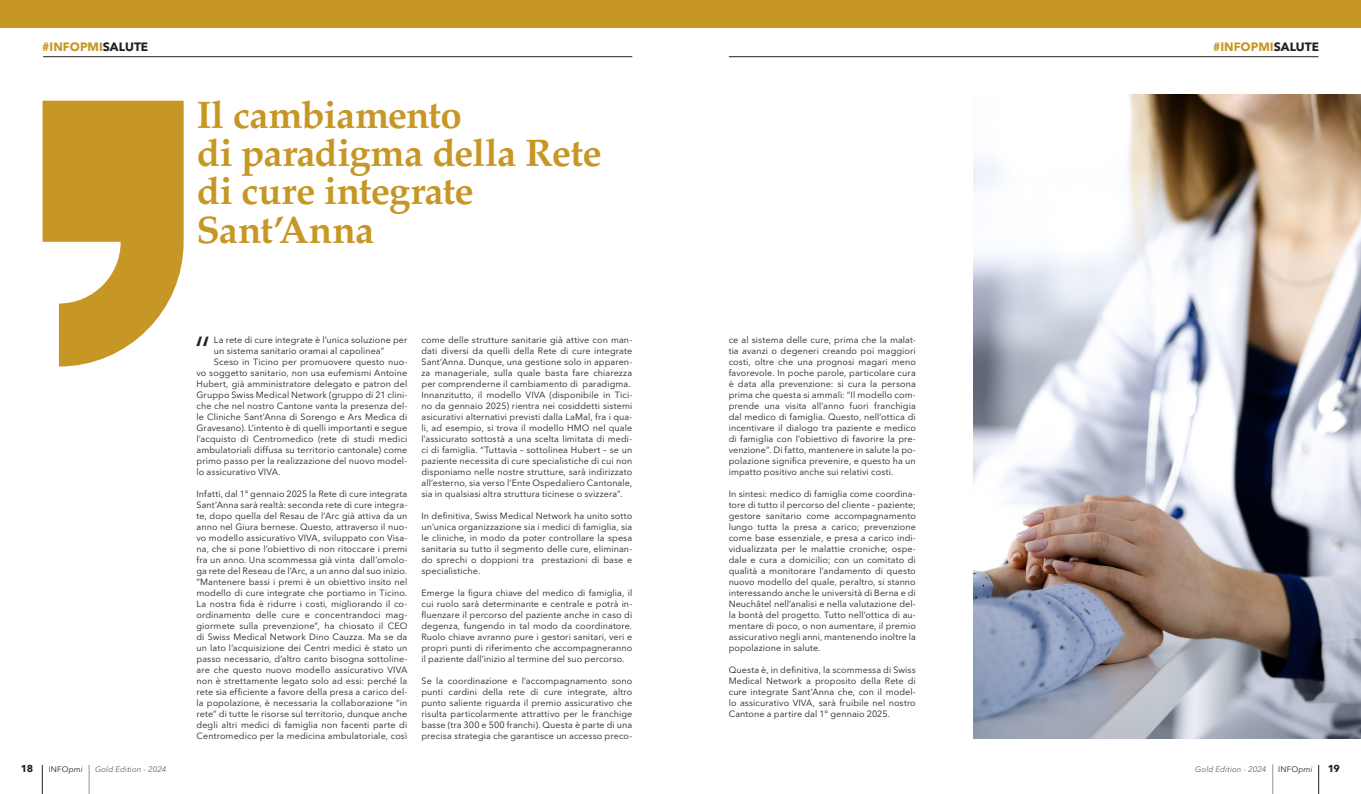
<style>
.page{position:relative;width:1361px;height:794px;background:#fff}
.page>*{position:absolute;margin:0;border:0;box-sizing:border-box;transform-origin:0 0}
.Testo___capolettera{font:40.1px "Avenir Next LT Pro";color:#231f20}
.t1{font:700 38.4px "Palatino";letter-spacing:-.02em;color:#c79725}
.Hashtag-Sinistra{font:700 12px "Avenir Next LT Pro";color:#c79725}
.Hashtag-destra{font:700 12px "Avenir Next LT Pro";color:#c79725}
.t2{font:700 10px "Avenir Next LT Pro";color:#231f20}
.Testo{font:9px/11px "Avenir Next LT Pro";letter-spacing:.01em;color:#231f20;text-align:justify}
.Testo___capolettera-2{font:9px/11px "Avenir Next LT Pro";letter-spacing:.01em;color:#231f20}
.t3{font:italic 8px "Avenir Next LT Pro";letter-spacing:.01em;color:#636366}
.t4{font:8px "Avenir Next LT Pro";letter-spacing:.02em;color:#231f20}
.s1{color:#231f20}
.s2{font-style:italic}
</style>
<div class="page">
<svg style="left:42px;top:765px;width:1px;height:29px"></svg>
<svg style="left:89px;top:765px;width:1px;height:29px"></svg>
<hr style="left:1272px;top:764px;width:1px;height:30px;background:#939598">
<svg style="left:1318px;top:765px;width:1px;height:29px"></svg>
<div style="left:0;top:0;width:1361px;height:28px;background:#c79725"></div>
<hr style="left:43px;top:56px;width:589px;height:1px;background:#231f20">
<svg style="left:43px;top:101px;width:141px;height:265px"></svg>
<img style="left:973px;top:94px;width:388px;height:644px">
<hr style="left:729px;top:56px;width:589px;height:1px;background:#231f20">
<p class="Hashtag-Sinistra" style="left:42px;top:39px;width:107px">#INFOPMI<span class="s1">SALUTE</span></p>
<p class="t1" style="left:196px;top:82px;width:267px">Il cambiamento</p>
<p class="t1" style="left:196px;top:120px;width:407px">di paradigma della Rete</p>
<p class="t1" style="left:196px;top:159px;width:279px">di cure integrate</p>
<p class="t1" style="left:196px;top:197px;width:179px">Sant’Anna</p>
<p class="Testo___capolettera" style="left:195px;top:327px;width:17px">“</p>
<p class="Testo___capolettera-2" style="left:214px;top:334px;width:195px">La rete di cure integrate è l’unica soluzione per un sistema sanitario oramai al capolinea”</p>
<p class="Testo" style="left:196px;top:356px;width:212px;text-indent:17px">Sceso in Ticino per promuovere questo nuo&shy;vo soggetto sanitario, non usa eufemismi Antoine Hubert, già amministratore delegato e patron del Gruppo Swiss Medical Network (gruppo di 21 clini&shy;che che nel nostro Cantone vanta la presenza del&shy;le Cliniche Sant’Anna di Sorengo e Ars Medica di Gravesano). L’intento è di quelli importanti e segue l’acquisto di Centromedico (rete di studi medici ambulatoriali diffusa su territorio cantonale) come primo passo per la realizzazione del nuovo model&shy;lo assicurativo VIVA.</p>
<p class="Testo" style="left:196px;top:488px;width:212px">Infatti, dal 1° gennaio 2025 la Rete di cure integrata Sant’Anna sarà realtà: seconda rete di cure integra&shy;te, dopo quella del Resau de l’Arc già attiva da un anno nel Giura bernese. Questo, attraverso il nuo&shy;vo modello assicurativo VIVA, sviluppato con Visa&shy;na, che si pone l’obiettivo di non ritoccare i premi fra un anno. Una scommessa già vinta dall’omolo&shy;ga rete del Reseau de l’Arc, a un anno dal suo inizio.</p>
<p class="Testo" style="left:196px;top:576px;width:212px">“Mantenere bassi i premi è un obiettivo insito nel modello di cure integrate che portiamo in Ticino.<br>La nostra fida è ridurre i costi, migliorando il co&shy;ordinamento delle cure e concentrandoci mag&shy;giormete sulla prevenzione”, ha chiosato il CEO di Swiss Medical Network Dino Cauzza. Ma se da un lato l’acquisizione dei Centri medici è stato un passo necessario, d’altro canto bisogna sottoline&shy;are che questo nuovo modello assicurativo VIVA non è strettamente legato solo ad essi: perché la rete sia efficiente a favore della presa a carico del&shy;la popolazione, è necessaria la collaborazione “in rete” di tutte le risorse sul territorio, dunque anche degli altri medici di famiglia non facenti parte di Centromedico per la medicina ambulatoriale, così</p>
<p class="Testo" style="left:421px;top:334px;width:212px">come delle strutture sanitarie già attive con man&shy;dati diversi da quelli della Rete di cure integrate Sant’Anna. Dunque, una gestione solo in apparen&shy;za manageriale, sulla quale basta fare chiarezza per comprenderne il cambiamento di paradigma.</p>
<p class="Testo" style="left:421px;top:389px;width:212px">Innanzitutto, il modello VIVA (disponibile in Tici&shy;no da gennaio 2025) rientra nei cosiddetti sistemi asicurativi alternativi previsti dalla LaMal, fra i qua&shy;li, ad esempio, si trova il modello HMO nel quale l’assicurato sottostà a una scelta limitata di medi&shy;ci di famiglia. “Tuttavia – sottolinea Hubert – se un paziente necessita di cure specialistiche di cui non disponiamo nelle nostre strutture, sarà indirizzato all’esterno, sia verso l’Ente Ospedaliero Cantonale, sia in qualsiasi altra struttura ticinese o svizzera”.</p>
<p class="Testo" style="left:421px;top:510px;width:212px">In definitiva, Swiss Medical Network ha unito sotto un’unica organizzazione sia i medici di famiglia, sia le cliniche, in modo da poter controllare la spesa sanitaria su tutto il segmento delle cure, eliminan&shy;do sprechi o doppioni tra prestazioni di base e specialistiche.</p>
<p class="Testo" style="left:421px;top:587px;width:212px">Emerge la figura chiave del medico di famiglia, il cui ruolo sarà determinante e centrale e potrà in&shy;fluenzare il percorso del paziente anche in caso di degenza, fungendo in tal modo da coordinatore.<br>Ruolo chiave avranno pure i gestori sanitari, veri e propri punti di riferimento che accompagneranno il paziente dall’inizio al termine del suo percorso.</p>
<p class="Testo" style="left:421px;top:675px;width:212px">Se la coordinazione e l’accompagnamento sono punti cardini della rete di cure integrate, altro punto saliente riguarda il premio assicurativo che risulta particolarmente attrattivo per le franchige basse (tra 300 e 500 franchi). Questa è parte di una precisa strategia che garantisce un accesso preco-</p>
<p class="Testo" style="left:729px;top:334px;width:189px">ce al sistema delle cure, prima che la malat&shy;tia avanzi o degeneri creando poi maggiori costi, oltre che una prognosi magari meno favorevole. In poche parole, particolare cura è data alla prevenzione: si cura la persona prima che questa si ammali: “Il modello com&shy;prende una visita all’anno fuori franchigia dal medico di famiglia. Questo, nell’ottica di incentivare il dialogo tra paziente e medico di famiglia con l’obiettivo di favorire la pre&shy;venzione”. Di fatto, mantenere in salute la po&shy;polazione significa prevenire, e questo ha un impatto positivo anche sui relativi costi.</p>
<p class="Testo" style="left:729px;top:488px;width:189px">In sintesi: medico di famiglia come coordina&shy;tore di tutto il percorso del cliente – paziente; gestore sanitario come accompagnamento lungo tutta la presa a carico; prevenzione come base essenziale, e presa a carico indi&shy;vidualizzata per le malattie croniche; ospe&shy;dale e cura a domicilio; con un comitato di qualità a monitorare l’andamento di questo nuovo modello del quale, peraltro, si stanno interessando anche le università di Berna e di Neuchâtel nell’analisi e nella valutazione del&shy;la bontà del progetto. Tutto nell’ottica di au&shy;mentare di poco, o non aumentare, il premio assicurativo negli anni, mantenendo inoltre la popolazione in salute.</p>
<p class="Testo" style="left:729px;top:664px;width:189px">Questa è, in definitiva, la scommessa di Swiss Medical Network a proposito della Rete di cure integrate Sant’Anna che, con il model&shy;lo assicurativo VIVA, sarà fruibile nel nostro Cantone a partire dal 1° gennaio 2025.</p>
<p class="Hashtag-destra" style="left:1213px;top:39px;width:107px">#INFOPMI<span class="s1">SALUTE</span></p>
<p class="t2" style="left:21px;top:763px;width:14px">18</p>
<p class="t4" style="left:49px;top:765px;width:36px">INFO<span class="s2">pmi</span></p>
<p class="t3" style="left:95px;top:765px;width:73px">Gold Edition - 2024</p>
<p class="t3" style="left:1195px;top:764px;width:73px">Gold Edition - 2024</p>
<p class="t4" style="left:1278px;top:764px;width:36px">INFO<span class="s2">pmi</span></p>
<p class="t2" style="left:1327px;top:763px;width:14px">19</p>
</div>
